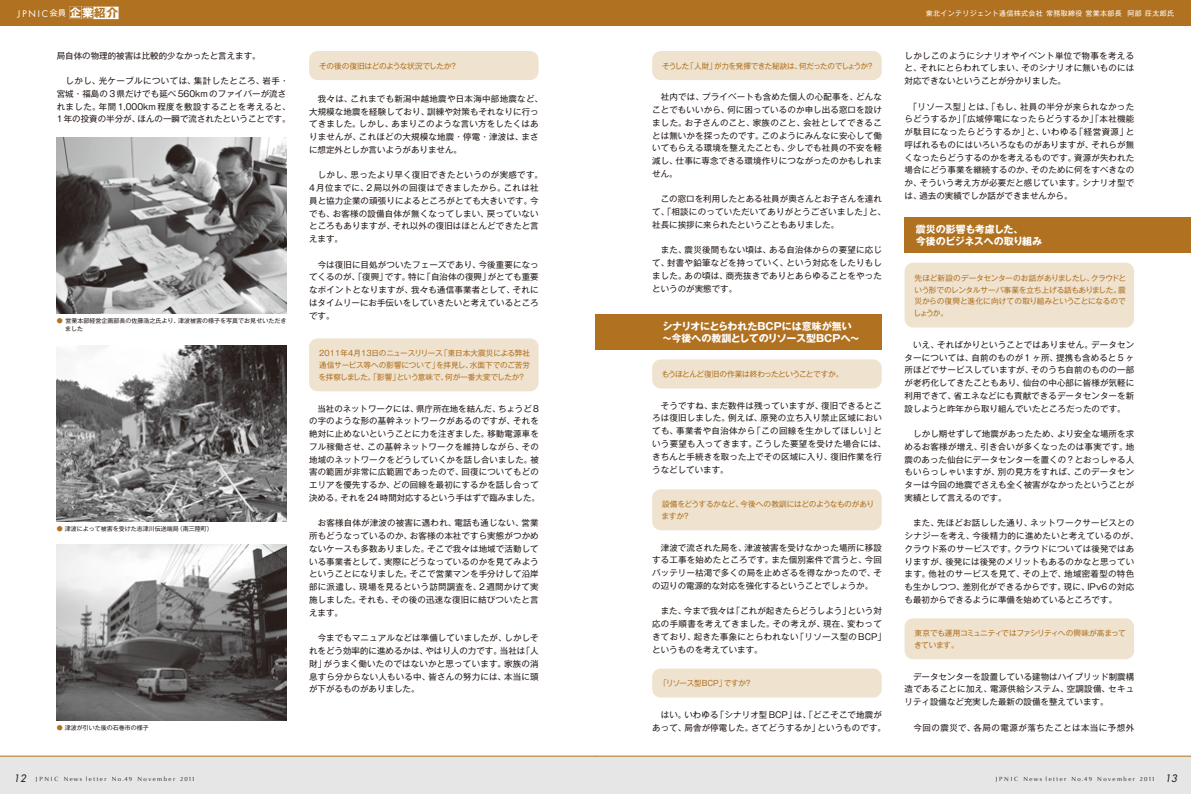
<style>
.page{position:relative;width:1191px;height:794px;background:#fff}
.page>*{position:absolute;margin:0;border:0;box-sizing:border-box;transform-origin:0 0}
.t1{font:10px/12.4px "Gothic MB101 Pr 5 Bold 90 pv RKSJ H";letter-spacing:-.005em;color:#fff}
.t2{font:8.9px "Futura";letter-spacing:.205em;color:#fff}
.t3{font:8.5px/12.8px "Gothic MB101 Pr 5 Regular 90 pv RKSJ H";letter-spacing:.02em;color:#231916;text-align:justify}
.t4{font:8.5px/12.8px "Gothic MB101 Pr 5 Regular 90 pv RKSJ H";color:#231916}
.t5{font:8.5px "Gothic MB101 Pr 5 Regular 90 pv RKSJ H";letter-spacing:.05em;color:#231916}
.t6{font:7.7px/11.9px "Gothic MB101 Pr 5 Regular 90 pv RKSJ H";letter-spacing:-.035em;color:#b07121;text-align:justify}
.t7{font:7.7px "Gothic MB101 Pr 5 Regular 90 pv RKSJ H";letter-spacing:-.055em;color:#b07121}
.t8{font:7.7px "Gothic MB101 Pr 5 Regular 90 pv RKSJ H";letter-spacing:-.075em;color:#b07121}
.t9{font:7px "Gothic MB101 Pr 5 Regular 90 pv RKSJ H";letter-spacing:.05em;color:#fff}
.t10{font:6px/7.8px "Gothic MB101 Pr 5 Regular 90 pv RKSJ H";color:#231916}
.t11{font:6px "Optima";letter-spacing:.25em;color:#231916}
.s1{font-family:"Gothic MB101 Pr 5 Regular 90 pv RKSJ H";font-size:8.3px}
.s2{font-family:"Gothic MB101 Pr 5 Bold 90 pv RKSJ H";font-size:11.3px}
.s3{font-family:"Gothic MB101 Pr 5 Bold 90 pv RKSJ H";font-size:11.3px;color:#b07121}
.s4{color:#b07121}
.s5{font-family:"Futura";font-style:italic;font-size:10px}
</style>
<div class="page">
<div style="left:0;top:756px;width:595px;height:38px;background:#e6e6e7"></div>
<div style="left:0;top:0;width:595px;height:25px;background:#b07121"></div>
<svg style="left:69px;top:6px;width:50px;height:13px"></svg>
<hr style="left:0;top:755px;width:595px;height:1px;background:#b07121">
<div style="left:595px;top:756px;width:596px;height:38px;background:#e6e6e7"></div>
<div style="left:595px;top:0;width:596px;height:25px;background:#b07121"></div>
<hr style="left:595px;top:755px;width:596px;height:1px;background:#b07121">
<img style="left:57px;top:137px;width:229px;height:176px">
<img style="left:57px;top:345px;width:229px;height:176px">
<img style="left:57px;top:544px;width:229px;height:176px">
<div style="left:309px;top:51px;width:229px;height:29px;background:#efe2ce;border-radius:9px"></div>
<div style="left:309px;top:338px;width:229px;height:53px;background:#efe2ce;border-radius:9px"></div>
<div style="left:652px;top:51px;width:229px;height:29px;background:#efe2ce;border-radius:9px"></div>
<div style="left:595px;top:314px;width:287px;height:35px;background:#b07121"></div>
<div style="left:652px;top:359px;width:229px;height:29px;background:#efe2ce;border-radius:9px"></div>
<div style="left:652px;top:489px;width:229px;height:41px;background:#efe2ce;border-radius:9px"></div>
<div style="left:652px;top:668px;width:229px;height:29px;background:#efe2ce;border-radius:9px"></div>
<div style="left:904px;top:218px;width:287px;height:35px;background:#b07121"></div>
<div style="left:904px;top:263px;width:230px;height:64px;background:#efe2ce;border-radius:9px"></div>
<div style="left:904px;top:618px;width:230px;height:41px;background:#efe2ce;border-radius:9px"></div>
<p class="t2" style="left:18px;top:7px;width:102px">JPNIC<span class="s1">会員</span><span class="s2">企業</span><span class="s3">紹介</span></p>
<p class="t4" style="left:57px;top:50px;width:205px">局自体の物理的被害は比較的少なかったと言えます。</p>
<p class="t3" style="left:57px;top:76px;width:235px;text-align:left">　しかし、光ケーブルについては、集計したところ、岩手・宮城・福島の3県だけでも延べ560kmのファイバーが流されました。年間1,000km程度を敷設することを考えると、1年の投資の半分が、ほんの一瞬で流されたということです。</p>
<p class="t10" style="left:65px;top:317px;width:223px;text-indent:-9px"><span class="s4">●</span> 営業本部経営企画部長の佐藤浩之氏より、津波被害の様子を写真でお見せいただきました</p>
<p class="t10" style="left:57px;top:525px;width:158px"><span class="s4">●</span> 津波によって被害を受けた志津川伝送端局（南三陸町）</p>
<p class="t10" style="left:57px;top:724px;width:93px"><span class="s4">●</span> 津波が引いた後の石巻市の様子</p>
<p class="t6" style="left:319px;top:61px;width:140px">その後の復旧はどのような状況でしたか？</p>
<p class="t3" style="left:309px;top:93px;width:235px;text-align:left">　我々は、これまでも新潟中越地震や日本海中部地震など、大規模な地震を経験しており、訓練や対策もそれなりに行ってきました。しかし、あまりこのような言い方をしたくはありませんが、これほどの大規模な地震・停電・津波は、まさに想定外としか言いようがありません。</p>
<p class="t3" style="left:309px;top:170px;width:235px;text-align:left">　しかし、思ったより早く復旧できたというのが実感です。<br>4月位までに、2局以外の回復はできましたから。これは社員と協力企業の頑張りによるところがとても大きいです。今でも、お客様の設備自体が無くなってしまい、戻っていないところもありますが、それ以外の復旧はほとんどできたと言えます。</p>
<p class="t3" style="left:309px;top:259px;width:231px">　今は復旧に目処がついたフェーズであり、今後重要になってくるのが、「復興」です。特に「自治体の復興」がとても重要なポイントとなりますが、我々も通信事業者として、それにはタイムリーにお手伝いをしていきたいと考えているところです。</p>
<p class="t6" style="left:318px;top:348px;width:213px">2011年4月13日のニュースリリース「東日本大震災による弊社通信サービス等への影響について」を拝見し、水面下でのご苦労を拝察しました。「影響」という意味で、何が一番大変でしたか？</p>
<p class="t3" style="left:309px;top:403px;width:232px;text-align:left">　当社のネットワークには、県庁所在地を結んだ、ちょうど8の字のような形の基幹ネットワークがあるのですが、それを絶対に止めないということに力を注ぎました。移動電源車をフル稼働させ、この基幹ネットワークを維持しながら、その地域のネットワークをどうしていくかを話し合いました。被害の範囲が非常に広範囲であったので、回復についてもどのエリアを優先するか、どの回線を最初にするかを話し合って決める。それを24時間対応するという手はずで臨みました。</p>
<p class="t3" style="left:309px;top:518px;width:231px">　お客様自体が津波の被害に遇われ、電話も通じない、営業所もどうなっているのか、お客様の本社ですら実態がつかめないケースも多数ありました。そこで我々は地域で活動している事業者として、実際にどうなっているのかを見てみようということになりました。そこで営業マンを手分けして沿岸部に派遣し、現場を見るという訪問調査を、2週間かけて実施しました。それも、その後の迅速な復旧に結びついたと言えます。</p>
<p class="t3" style="left:309px;top:633px;width:231px">　今までもマニュアルなどは準備していましたが、しかしそれをどう効率的に進めるかは、やはり人の力です。当社は「人財」がうまく働いたのではないかと思っています。家族の消息すら分からない人もいる中、皆さんの努力には、本当に頭が下がるものがありました。</p>
<p class="t7" style="left:662px;top:63px;width:213px">そうした「人財」が力を発揮できた秘訣は、何だったのでしょうか？</p>
<p class="t3" style="left:652px;top:92px;width:231px">　社内では、プライベートも含めた個人の心配事を、どんなことでもいいから、何に困っているのか申し出る窓口を設けました。お子さんのこと、家族のこと、会社としてできることは無いかを探ったのです。このようにみんなに安心して働いてもらえる環境を整えたことも、少しでも社員の不安を軽減し、仕事に専念できる環境作りにつながったのかもしれません。</p>
<p class="t4" style="left:652px;top:194px;width:235px">　この窓口を利用したとある社員が奥さんとお子さんを連れて、「相談にのっていただいてありがとうございました」と、社長に挨拶に来られたということもありました。</p>
<p class="t3" style="left:652px;top:245px;width:231px">　また、震災後間もない頃は、ある自治体からの要望に応じて、封書や鉛筆などを持っていく、という対応をしたりもしました。あの頃は、商売抜きでありとあらゆることをやったというのが実態です。</p>
<p class="t1" style="left:662px;top:321px;width:199px">シナリオにとらわれたBCPには意味が無い～今後への教訓としてのリソース型BCPへ～</p>
<p class="t8" style="left:661px;top:371px;width:183px">もうほとんど復旧の作業は終わったということですか。</p>
<p class="t3" style="left:652px;top:400px;width:235px;text-align:left">　そうですね、まだ数件は残っていますが、復旧できるところは復旧しました。例えば、原発の立ち入り禁止区域においても、事業者や自治体から「この回線を生かしてほしい」という要望も入ってきます。こうした要望を受けた場合には、きちんと手続きを取った上でその区域に入り、復旧作業を行うなどしています。</p>
<p class="t6" style="left:661px;top:499px;width:214px">設備をどうするかなど、今後への教訓にはどのようなものがありますか？</p>
<p class="t3" style="left:652px;top:542px;width:231px">　津波で流された局を、津波被害を受けなかった場所に移設する工事を始めたところです。また個別案件で言うと、今回バッテリー枯渇で多くの局を止めざるを得なかったので、その辺りの電源的な対応を強化するということでしょうか。</p>
<p class="t3" style="left:652px;top:606px;width:235px;text-align:left">　また、今まで我々は「これが起きたらどうしよう」という対応の手順書を考えてきました。その考えが、現在、変わってきており、起きた事象にとらわれない「リソース型のBCP」というものを考えています。</p>
<p class="t6" style="left:659px;top:678px;width:94px">「リソース型BCP」ですか？</p>
<p class="t3" style="left:652px;top:709px;width:235px">　はい。いわゆる「シナリオ型BCP」は、「どこそこで地震があって、局舎が停電した。さてどうするか」というものです。</p>
<p class="t9" style="left:915px;top:11px;width:260px">　 東北インテリジェント通信株式会社 常務取締役 営業本部長　阿部 荘太郎氏</p>
<p class="t3" style="left:904px;top:50px;width:231px">しかしこのようにシナリオやイベント単位で物事を考えると、それにとらわれてしまい、そのシナリオに無いものには対応できないということが分かりました。</p>
<p class="t3" style="left:904px;top:101px;width:231px;text-indent:4px">「リソース型」とは、「もし、社員の半分が来られなかったらどうするか」「広域停電になったらどうするか」「本社機能が駄目になったらどうするか」と、いわゆる「経営資源」と呼ばれるものにはいろいろなものがありますが、それらが無くなったらどうするのかを考えるものです。資源が失われた場合にどう事業を継続するのか、そのために何をすべきなのか、そういう考え方が必要だと感じています。シナリオ型では、過去の実績でしか話ができませんから。</p>
<p class="t1" style="left:916px;top:224px;width:128px">震災の影響も考慮した、<br>今後のビジネスへの取り組み</p>
<p class="t6" style="left:913px;top:273px;width:214px">先ほど新設のデータセンターのお話がありましたし、クラウドという形でのレンタルサーバ事業を立ち上げる話もありました。震災からの復興と進化に向けての取り組みということになるのでしょうか。</p>
<p class="t3" style="left:904px;top:339px;width:231px">　いえ、そればかりということではありません。データセンターについては、自前のものが1 ヶ所、提携も含めると5 ヶ所ほどでサービスしていますが、そのうち自前のものの一部が老朽化してきたこともあり、仙台の中心部に皆様が気軽に利用できて、省エネなどにも貢献できるデータセンターを新設しようと昨年から取り組んでいたところだったのです。</p>
<p class="t3" style="left:904px;top:428px;width:231px">　しかし期せずして地震があったため、より安全な場所を求めるお客様が増え、引き合いが多くなったのは事実です。地震のあった仙台にデータセンターを置くの？とおっしゃる人もいらっしゃいますが、別の見方をすれば、このデータセンターは今回の地震でさえも全く被害がなかったということが実績として言えるのです。</p>
<p class="t3" style="left:904px;top:518px;width:235px;text-align:left">　また、先ほどお話しした通り、ネットワークサービスとのシナジーを考え、今後精力的に進めたいと考えているのが、クラウド系のサービスです。クラウドについては後発ではありますが、後発には後発のメリットもあるのかなと思っています。他社のサービスを見て、その上で、地域密着型の特色も生かしつつ、差別化ができるからです。現に、IPv6の対応も最初からできるように準備を始めているところです。</p>
<p class="t6" style="left:914px;top:628px;width:213px">東京でも運用コミュニティではファシリティへの興味が高まってきています。</p>
<p class="t3" style="left:904px;top:671px;width:231px">　データセンターを設置している建物はハイブリッド制震構造であることに加え、電源供給システム、空調設備、セキュリティ設備など充実した最新の設備を整えています。</p>
<p class="t5" style="left:904px;top:724px;width:231px">　今回の震災で、各局の電源が落ちたことは本当に予想外</p>
<p class="t11" style="left:14px;top:776px;width:183px"><span class="s5">12</span> JPNIC News letter No.49 November 2011</p>
<p class="t11" style="left:995px;top:776px;width:183px">JPNIC News letter No.49 November 2011 <span class="s5">13</span></p>
</div>
